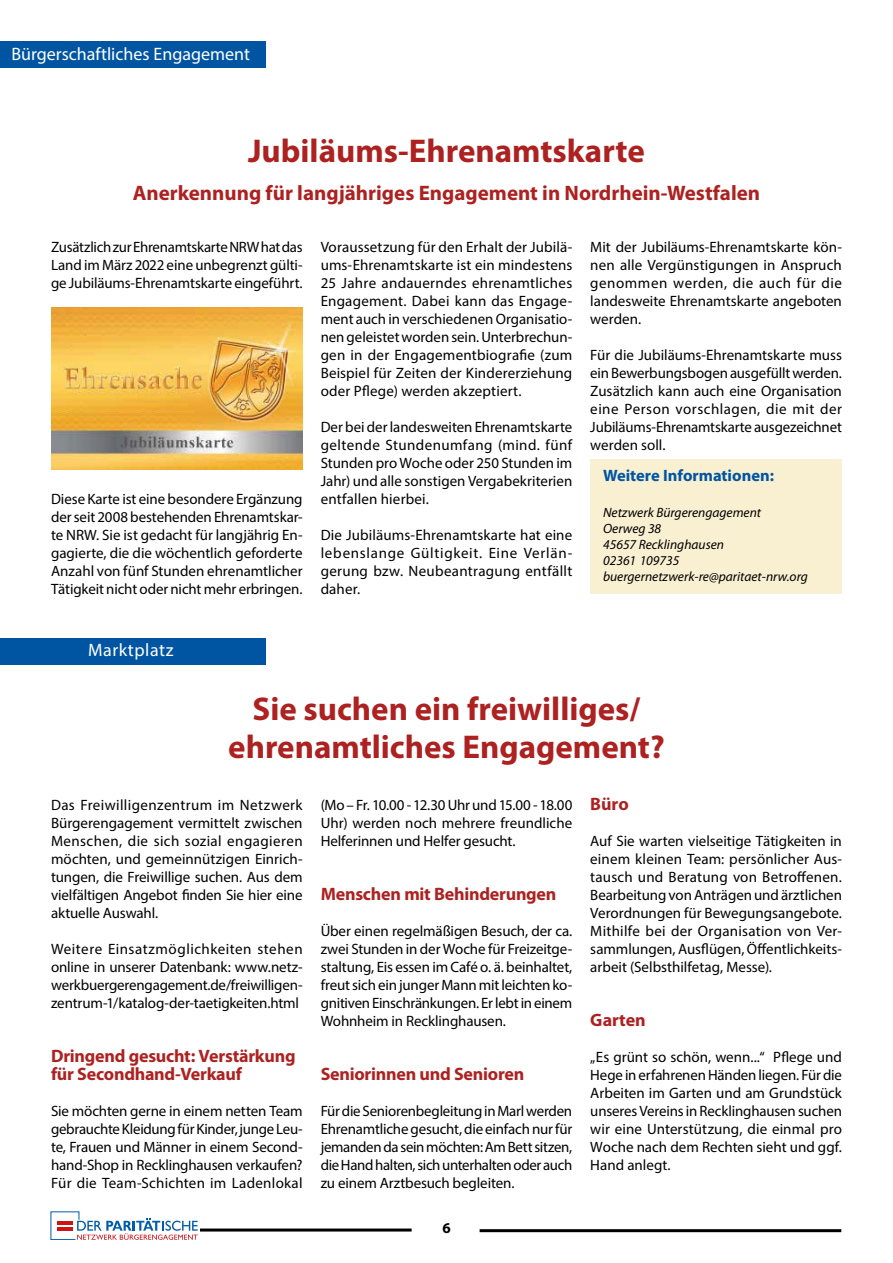
<style>
.page{position:relative;width:893px;height:1263px;background:#fff}
.page>*{position:absolute;margin:0;border:0;box-sizing:border-box;transform-origin:0 0}
.t1{font:700 33px/37.5px "Myriad Pro";color:#ad2221;text-align:center}
.t2{font:700 21px "Myriad Pro";color:#ad2221}
.t3{font:700 18px/18px "Myriad Pro";letter-spacing:-.015em;color:#ad2221}
.t4{font:18px "Myriad Pro";color:#fff}
.t5{font:18px "Myriad Pro";letter-spacing:.03em;color:#fff}
.t6{font:700 16.5px "Myriad Pro";color:#0055a3}
.t7{font:15px/18px "Myriad Pro";letter-spacing:-.005em;color:#000;text-align:justify}
.t8{font:700 15px "Myriad Pro";color:#000}
.t9{font:italic 13.5px/16.2px "Myriad Pro";color:#000}
</style>
<div class="page">
<img style="left:51px;top:308px;width:252px;height:161px">
<div style="left:590px;top:460px;width:252px;height:134px;background:#f9efd1"></div>
<svg style="left:50px;top:1211px;width:148px;height:29px"></svg>
<hr style="left:200px;top:1228px;width:212px;height:3px;background:#000">
<hr style="left:480px;top:1229px;width:361px;height:3px;background:#000">
<div style="left:0;top:42px;width:266px;height:26px;background:#0055a3"></div>
<div style="left:0;top:638px;width:266px;height:26px;background:#0055a3"></div>
<p class="t4" style="left:11px;top:43px;width:240px">Bürgerschaftliches Engagement</p>
<h1 class="t1" style="left:248px;top:131px;width:398px">Jubiläums-Ehrenamtskarte</h1>
<h2 class="t2" style="left:133px;top:179px;width:629px">Anerkennung für langjähriges Engagement in Nordrhein-Westfalen</h2>
<p class="t7" style="left:51px;top:238px;width:253px">Zusätzlich zur Ehrenamtskarte NRW hat das Land im März 2022 eine unbegrenzt gülti&shy;ge Jubiläums-Ehrenamtskarte eingeführt.</p>
<p class="t7" style="left:321px;top:238px;width:253px">Voraussetzung für den Erhalt der Jubilä&shy;ums-Ehrenamtskarte ist ein mindestens 25 Jahre andauerndes ehrenamtliches Engagement. Dabei kann das Engage&shy;ment auch in verschiedenen Organisatio&shy;nen geleistet worden sein. Unterbrechun&shy;gen in der Engagementbiografie (zum Beispiel für Zeiten der Kindererziehung oder Pflege) werden akzeptiert.</p>
<p class="t7" style="left:321px;top:418px;width:253px">Der bei der landesweiten Ehrenamtskarte geltende Stundenumfang (mind. fünf Stunden pro Woche oder 250 Stunden im Jahr) und alle sonstigen Vergabekriterien entfallen hierbei.</p>
<p class="t7" style="left:321px;top:526px;width:253px">Die Jubiläums-Ehrenamtskarte hat eine lebenslange Gültigkeit. Eine Verlän&shy;gerung bzw. Neubeantragung entfällt daher.</p>
<p class="t7" style="left:590px;top:238px;width:253px">Mit der Jubiläums-Ehrenamtskarte kön&shy;nen alle Vergünstigungen in Anspruch genommen werden, die auch für die landesweite Ehrenamtskarte angeboten werden.</p>
<p class="t7" style="left:590px;top:346px;width:253px">Für die Jubiläums-Ehrenamtskarte muss ein Bewerbungsbogen ausgefüllt werden.<br>Zusätzlich kann auch eine Organisation eine Person vorschlagen, die mit der Jubiläums-Ehrenamtskarte ausgezeichnet werden soll.</p>
<p class="t6" style="left:603px;top:464px;width:172px">Weitere Informationen:</p>
<p class="t9" style="left:603px;top:504px;width:206px">Netzwerk Bürgerengagement<br>Oerweg 38<br>45657 Recklinghausen<br>02361 109735 buergernetzwerk-re@paritaet-nrw.org</p>
<p class="t7" style="left:51px;top:490px;width:253px">Diese Karte ist eine besondere Ergänzung der seit 2008 bestehenden Ehrenamtskar&shy;te NRW. Sie ist gedacht für langjährig En&shy;gagierte, die die wöchentlich geforderte Anzahl von fünf Stunden ehrenamtlicher Tätigkeit nicht oder nicht mehr erbringen.</p>
<p class="t5" style="left:88px;top:639px;width:87px">Marktplatz</p>
<h1 class="t1" style="left:228px;top:689px;width:438px">Sie suchen ein freiwilliges/ ehrenamtliches Engagement?</h1>
<p class="t7" style="left:51px;top:796px;width:253px">Das Freiwilligenzentrum im Netzwerk Bürgerengagement vermittelt zwischen Menschen, die sich sozial engagieren möchten, und gemeinnützigen Einrich&shy;tungen, die Freiwillige suchen. Aus dem vielfältigen Angebot finden Sie hier eine aktuelle Auswahl.</p>
<p class="t7" style="left:51px;top:940px;width:253px">Weitere Einsatzmöglichkeiten stehen online in unserer Datenbank: www.netz&shy;werkbuergerengagement.de/freiwilligen&shy;zentrum-1/katalog-der-taetigkeiten.html</p>
<p class="t3" style="left:51px;top:1046px;width:246px">Dringend gesucht: Verstärkung für Secondhand-Verkauf</p>
<p class="t7" style="left:51px;top:1102px;width:253px">Sie möchten gerne in einem netten Team gebrauchte Kleidung für Kinder, junge Leu&shy;te, Frauen und Männer in einem Second&shy;hand-Shop in Recklinghausen verkaufen?<br>Für die Team-Schichten im Ladenlokal</p>
<p class="t3" style="left:590px;top:794px;width:40px">Büro</p>
<p class="t7" style="left:590px;top:832px;width:253px">Auf Sie warten vielseitige Tätigkeiten in einem kleinen Team: persönlicher Aus&shy;tausch und Beratung von Betroffenen.<br>Bearbeitung von Anträgen und ärztlichen Verordnungen für Bewegungsangebote.<br>Mithilfe bei der Organisation von Ver&shy;sammlungen, Ausflügen, Öffentlichkeits&shy;arbeit (Selbsthilfetag, Messe).</p>
<p class="t3" style="left:590px;top:1010px;width:57px">Garten</p>
<p class="t7" style="left:590px;top:1048px;width:253px">„Es grünt so schön, wenn...“ Pflege und Hege in erfahrenen Händen liegen. Für die Arbeiten im Garten und am Grundstück unseres Vereins in Recklinghausen suchen wir eine Unterstützung, die einmal pro Woche nach dem Rechten sieht und ggf.<br>Hand anlegt.</p>
<p class="t7" style="left:321px;top:796px;width:253px">(Mo – Fr. 10.00 - 12.30 Uhr und 15.00 - 18.00<br>Uhr) werden noch mehrere freundliche Helferinnen und Helfer gesucht.</p>
<p class="t3" style="left:321px;top:884px;width:237px">Menschen mit Behinderungen</p>
<p class="t7" style="left:321px;top:922px;width:253px">Über einen regelmäßigen Besuch, der ca. zwei Stunden in der Woche für Freizeitge&shy;staltung, Eis essen im Café o. ä. beinhaltet, freut sich ein junger Mann mit leichten ko&shy;gnitiven Einschränkungen. Er lebt in einem Wohnheim in Recklinghausen.</p>
<p class="t3" style="left:321px;top:1064px;width:205px">Seniorinnen und Senioren</p>
<p class="t7" style="left:321px;top:1102px;width:253px">Für die Seniorenbegleitung in Marl werden Ehrenamtliche gesucht, die einfach nur für jemanden da sein möchten: Am Bett sitzen, die Hand halten, sich unterhalten oder auch zu einem Arztbesuch begleiten.</p>
<p class="t8" style="left:442px;top:1218px;width:10px">6</p>
</div>
